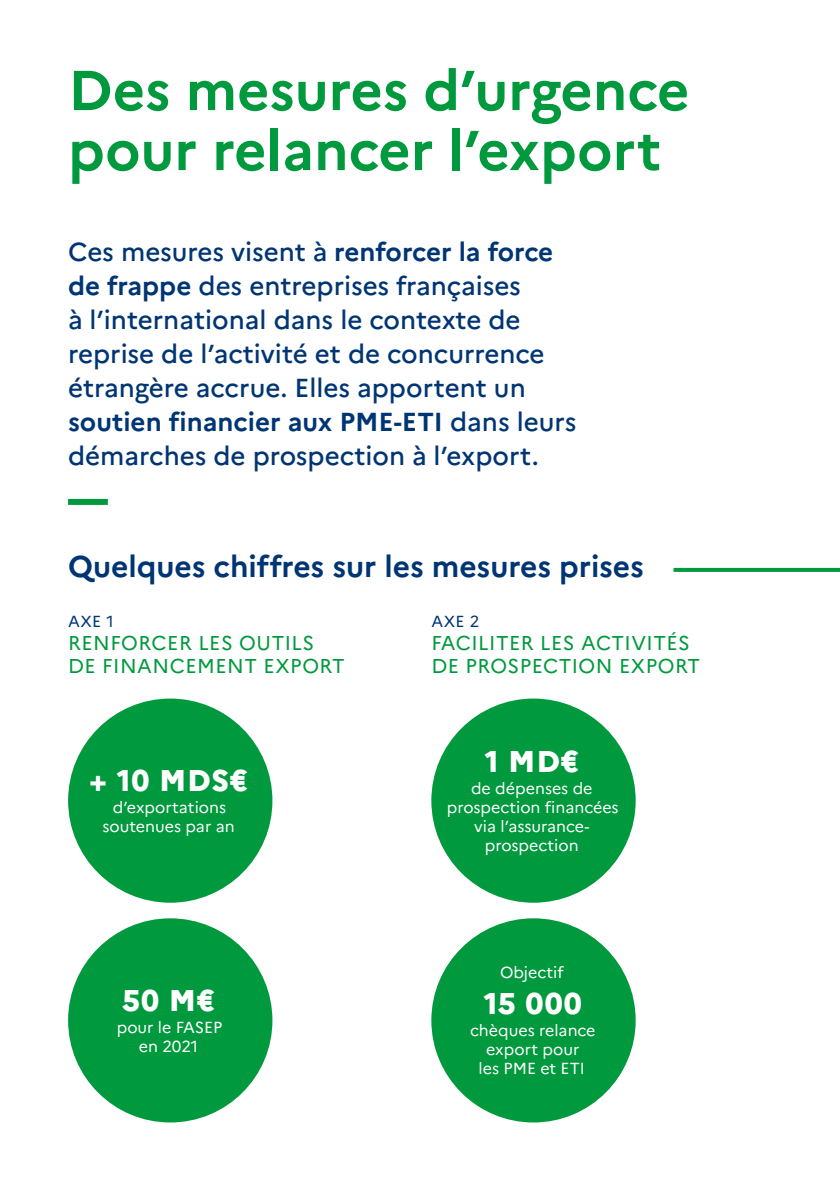
<style>
.page{position:relative;width:840px;height:1191px;background:#fff}
.page>*{position:absolute;margin:0;border:0;box-sizing:border-box;transform-origin:0 0}
.t1{font:700 56px/60px "Marianne";color:#00993d}
.t2{font:700 30px "Marianne";color:#003573}
.Chiffre_clé{font:800 30px "Marianne";letter-spacing:.025em;color:#fff}
.Intro{font:500 26px/34px "Marianne";color:#003573}
.t3{font:20px/23px "Marianne";letter-spacing:.025em;color:#00993d}
.Texte_chiffre_clé{font:16px/19px "Marianne";color:#fff;text-align:center}
.t4{font:16px "Marianne";letter-spacing:.03em;color:#003573}
.s1{font-weight:700}
</style>
<div class="page">
<div style="left:68px;top:499px;width:40px;height:6px;background:#00993d"></div>
<div style="left:68px;top:698px;width:204px;height:204px;background:#00993d;border-radius:50%"></div>
<div style="left:431px;top:698px;width:204px;height:204px;background:#00993d;border-radius:50%"></div>
<div style="left:68px;top:918px;width:204px;height:204px;background:#00993d;border-radius:50%"></div>
<div style="left:431px;top:918px;width:204px;height:204px;background:#00993d;border-radius:50%"></div>
<svg style="left:673px;top:568px;width:166px;height:4px"></svg>
<h1 class="t1" style="left:68px;top:60px;width:622px">Des mesures d’urgence pour relancer l’export</h1>
<p class="Intro" style="left:68px;top:234px;width:509px">Ces mesures visent à <span class="s1">renforcer la force de frappe</span> des entreprises françaises<br>à l’international dans le contexte de reprise de l’activité et de concurrence étrangère accrue. Elles apportent un <span class="s1">soutien financier aux PME‑ETI</span> dans leurs démarches de prospection à l’export.</p>
<h2 class="t2" style="left:68px;top:548px;width:577px">Quelques chiffres sur les mesures prises</h2>
<h3 class="t4" style="left:68px;top:611px;width:47px">AXE 1</h3>
<h3 class="t3" style="left:68px;top:631px;width:278px">RENFORCER LES OUTILS<br>DE FINANCEMENT EXPORT</h3>
<h3 class="t4" style="left:431px;top:611px;width:49px">AXE 2</h3>
<h3 class="t3" style="left:431px;top:631px;width:270px">FACILITER LES ACTIVITÉS<br>DE PROSPECTION EXPORT</h3>
<p class="Chiffre_clé" style="left:89px;top:762px;width:160px">+ 10 MDS€</p>
<p class="Texte_chiffre_clé" style="left:102px;top:798px;width:134px">d’exportations soutenues par an</p>
<p class="Chiffre_clé" style="left:122px;top:982px;width:94px">50 M€</p>
<p class="Texte_chiffre_clé" style="left:117px;top:1017px;width:107px">pour le FASEP en 2021</p>
<p class="Chiffre_clé" style="left:484px;top:743px;width:95px">1 MD€</p>
<p class="Texte_chiffre_clé" style="left:446px;top:779px;width:173px">de dépenses de prospection financées via l’assurance&shy;prospection</p>
<p class="Texte_chiffre_clé" style="left:499px;top:963px;width:65px">Objectif</p>
<p class="Chiffre_clé" style="left:483px;top:985px;width:99px">15 000</p>
<p class="Texte_chiffre_clé" style="left:470px;top:1021px;width:127px">chèques relance export pour<br>les PME et ETI</p>
</div>
